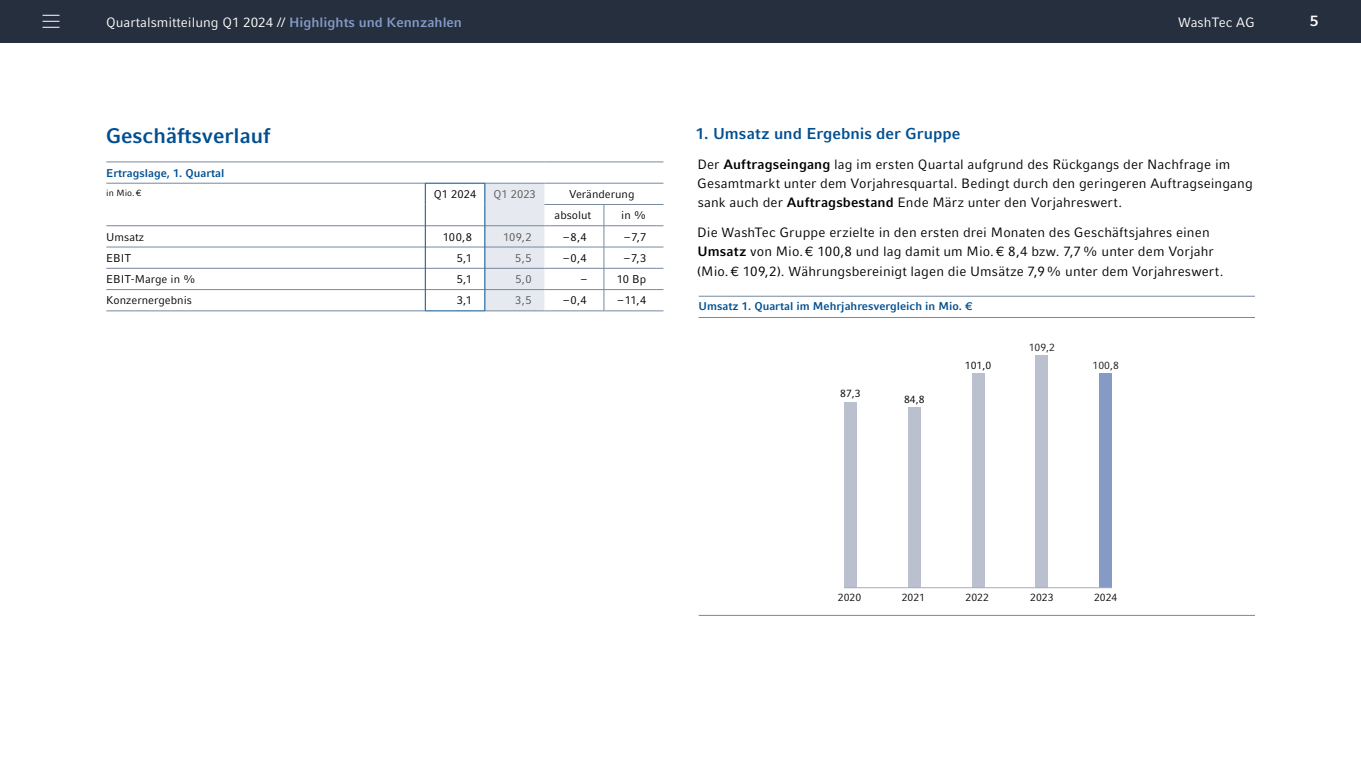
<style>
.page{position:relative;width:1361px;height:766px;background:#fff}
.page>*{position:absolute;margin:0;border:0;box-sizing:border-box;transform-origin:0 0}
.t1{font:700 21px "Compatil Fact LT Pro";color:#004f91}
.t2{font:700 15.75px "Compatil Fact LT Pro";color:#004f91}
.t3{font:700 15px "Compatil Fact LT Pro";color:#fff}
.t4{font:13.5px/19.2px "Compatil Fact LT Pro";letter-spacing:.01em;color:#000}
.t5{font:13.5px "Compatil Fact LT Pro";color:#fff}
.t6{font:11.25px/21.3px "Compatil Fact LT Pro";color:#000}
.t7{font:700 11.25px "Compatil Fact LT Pro";color:#004f90}
.t8{font:700 11.25px "Compatil Fact LT Pro";color:#004f91}
.t9{font:11.25px "Compatil Fact LT Pro";color:#575756}
.t10{font:10.5px "Compatil Fact LT Pro";color:#0f0d0b}
.t11{font:10.5px "Compatil Fact LT Pro";color:#000}
.t12{font:10.5px "Compatil Fact LT Pro";color:#1b1b19}
.t13{font:9px "Compatil Fact LT Pro";color:#000}
.s1{font-weight:700;color:#839bc7}
.s2{font-weight:700}
</style>
<div class="page">
<div style="left:0;top:0;width:1361px;height:43px;background:#262f3d"></div>
<svg style="left:43px;top:15px;width:17px;height:13px"></svg>
<hr style="left:106px;top:162px;width:319px;height:1px;background:#77889f">
<hr style="left:425px;top:162px;width:60px;height:1px;background:#77889f">
<hr style="left:485px;top:162px;width:59px;height:1px;background:#77889f">
<hr style="left:544px;top:162px;width:60px;height:1px;background:#77889f">
<hr style="left:604px;top:162px;width:59px;height:1px;background:#77889f">
<hr style="left:106px;top:183px;width:319px;height:1px;background:#77889f">
<hr style="left:604px;top:183px;width:59px;height:1px;background:#77889f">
<hr style="left:604px;top:204px;width:59px;height:1px;background:#77889f">
<hr style="left:106px;top:225px;width:319px;height:1px;background:#77889f">
<hr style="left:604px;top:225px;width:59px;height:1px;background:#77889f">
<hr style="left:106px;top:247px;width:319px;height:1px;background:#77889f">
<hr style="left:604px;top:247px;width:59px;height:1px;background:#77889f">
<hr style="left:106px;top:268px;width:319px;height:1px;background:#77889f">
<hr style="left:604px;top:268px;width:59px;height:1px;background:#77889f">
<hr style="left:106px;top:289px;width:319px;height:1px;background:#77889f">
<hr style="left:604px;top:289px;width:59px;height:1px;background:#77889f">
<hr style="left:106px;top:310px;width:319px;height:1px;background:#77889f">
<hr style="left:604px;top:310px;width:59px;height:1px;background:#77889f">
<svg style="left:425px;top:183px;width:180px;height:128px"></svg>
<hr style="left:698px;top:615px;width:556px;height:1px;background:#77889f">
<hr style="left:698px;top:317px;width:556px;height:1px;background:#77889f">
<hr style="left:698px;top:296px;width:556px;height:1px;background:#77889f">
<div style="left:844px;top:402px;width:13px;height:185px;background:#bac0cd"></div>
<div style="left:908px;top:407px;width:12px;height:180px;background:#bac0cd"></div>
<div style="left:971px;top:373px;width:13px;height:214px;background:#bac0cd"></div>
<div style="left:1035px;top:355px;width:13px;height:232px;background:#bac0cd"></div>
<div style="left:1099px;top:373px;width:13px;height:214px;background:#859bc6"></div>
<hr style="left:844px;top:587px;width:268px;height:1px;background:#a5aebe">
<p class="t5" style="left:106px;top:15px;width:357px">Quartalsmitteilung Q1 2024 // <span class="s1">Highlights und Kennzahlen</span></p>
<p class="t5" style="left:1178px;top:15px;width:78px">WashTec AG</p>
<h1 class="t1" style="left:106px;top:124px;width:166px">Geschäftsverlauf</h1>
<p class="t2" style="left:696px;top:125px;width:266px">1. Umsatz und Ergebnis der Gruppe</p>
<p class="t4" style="left:697px;top:155px;width:557px">Der <span class="s2">Auftragseingang</span> lag im ersten Quartal aufgrund des Rückgangs der Nachfrage im<br>Gesamtmarkt unter dem Vorjahresquartal. Bedingt durch den geringeren Auftragseingang sank auch der <span class="s2">Auftragsbestand</span> Ende März unter den Vorjahreswert.</p>
<p class="t4" style="left:697px;top:223px;width:528px">Die WashTec Gruppe erzielte in den ersten drei Monaten des Geschäftsjahres einen<br><span class="s2">Umsatz</span> von Mio.€ 100,8 und lag damit um Mio.€ 8,4 bzw. 7,7% unter dem Vorjahr (Mio.€ 109,2). Währungsbereinigt lagen die Umsätze 7,9% unter dem Vorjahreswert.</p>
<p class="t8" style="left:106px;top:166px;width:120px">Ertragslage, 1. Quartal</p>
<p class="t13" style="left:106px;top:188px;width:37px">in Mio.€</p>
<p class="t6" style="left:434px;top:183px;width:44px">Q1 2024</p>
<p class="t9" style="left:493px;top:187px;width:44px">Q1 2023</p>
<p class="t6" style="left:554px;top:183px;width:81px;text-indent:14px">Veränderung absolut</p>
<p class="t6" style="left:621px;top:205px;width:27px">in %</p>
<p class="t6" style="left:106px;top:226px;width:39px">Umsatz</p>
<p class="t6" style="left:443px;top:226px;width:31px">100,8</p>
<p class="t9" style="left:503px;top:230px;width:30px">109,2</p>
<p class="t6" style="left:563px;top:226px;width:25px">–8,4</p>
<p class="t6" style="left:624px;top:226px;width:23px">–7,7</p>
<p class="t6" style="left:106px;top:247px;width:26px">EBIT</p>
<p class="t6" style="left:457px;top:247px;width:17px">5,1</p>
<p class="t9" style="left:515px;top:251px;width:18px">5,5</p>
<p class="t6" style="left:563px;top:247px;width:25px">–0,4</p>
<p class="t6" style="left:624px;top:247px;width:24px">–7,3</p>
<p class="t6" style="left:106px;top:268px;width:91px">EBIT-Marge in %</p>
<p class="t6" style="left:457px;top:268px;width:17px">5,1</p>
<p class="t9" style="left:515px;top:272px;width:18px">5,0</p>
<p class="t6" style="left:581px;top:268px;width:7px">–</p>
<p class="t6" style="left:617px;top:268px;width:31px">10 Bp</p>
<p class="t6" style="left:106px;top:290px;width:87px">Konzernergebnis</p>
<p class="t6" style="left:457px;top:290px;width:17px">3,1</p>
<p class="t9" style="left:515px;top:294px;width:18px">3,5</p>
<p class="t6" style="left:563px;top:290px;width:25px">–0,4</p>
<p class="t6" style="left:618px;top:290px;width:30px">–11,4</p>
<p class="t7" style="left:698px;top:300px;width:276px">Umsatz 1. Quartal im Mehrjahresvergleich in Mio. €</p>
<p class="t11" style="left:840px;top:387px;width:22px">87,3</p>
<p class="t11" style="left:904px;top:393px;width:22px">84,8</p>
<p class="t11" style="left:965px;top:359px;width:28px">101,0</p>
<p class="t12" style="left:1028px;top:341px;width:28px">109,2</p>
<p class="t12" style="left:1092px;top:359px;width:28px">100,8</p>
<p class="t3" style="left:1310px;top:12px;width:10px">5</p>
<p class="t10" style="left:838px;top:591px;width:25px">2020</p>
<p class="t10" style="left:902px;top:591px;width:25px">2021</p>
<p class="t10" style="left:965px;top:591px;width:25px">2022</p>
<p class="t10" style="left:1030px;top:591px;width:25px">2023</p>
<p class="t10" style="left:1094px;top:591px;width:25px">2024</p>
</div>
